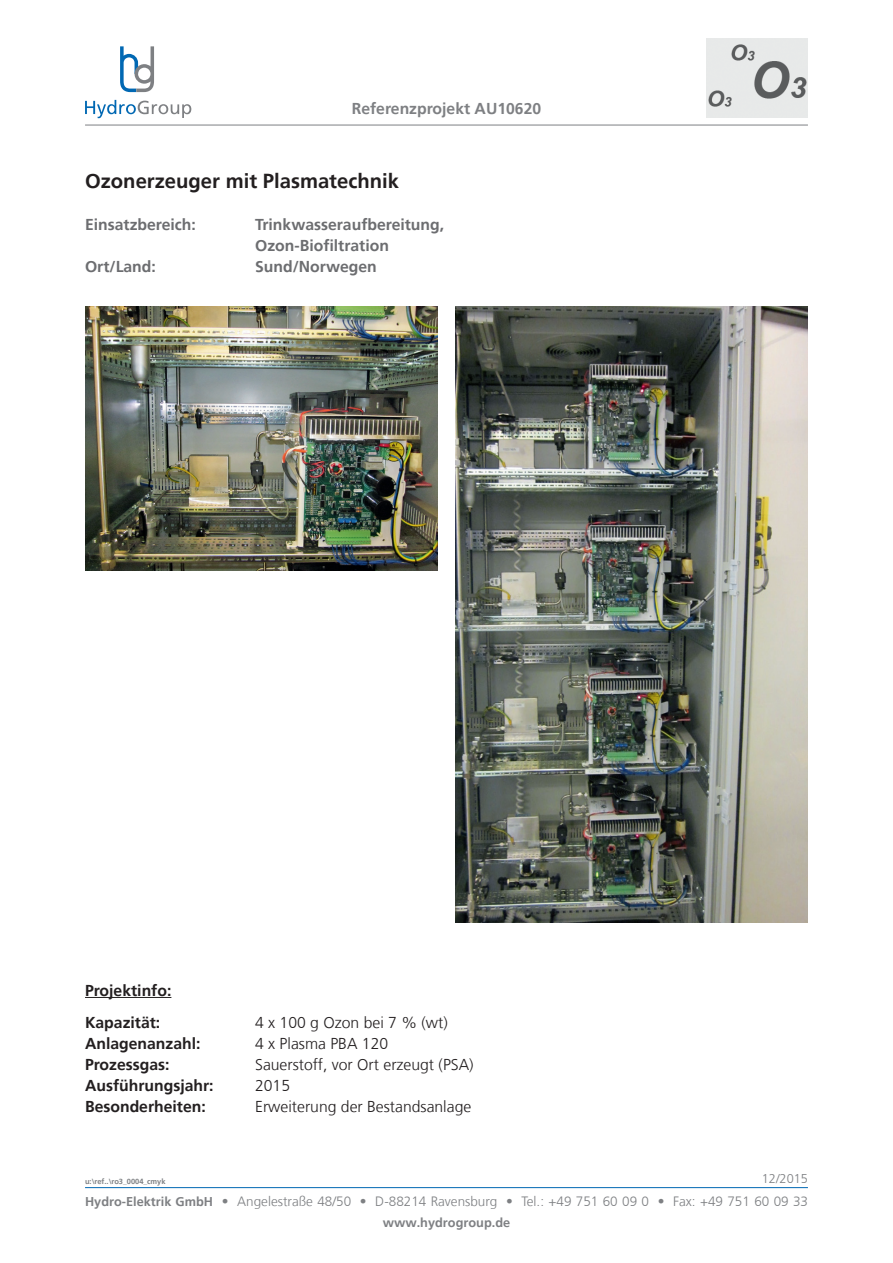
<style>
.page{position:relative;width:893px;height:1263px;background:#fff}
.page>*{position:absolute;margin:0;border:0;box-sizing:border-box;transform-origin:0 0}
.t1{font:700 20.25px "Frutiger";color:#231f20}
.t2{font:300 15.75px "Frutiger";color:#231f20}
.t3{font:700 15.75px/21px "Frutiger";color:#6c6d70}
.t4{font:700 15.75px/31.5px "Frutiger";color:#231f20}
.t5{font:700 15.75px "Frutiger";color:#7e8083}
.t6{font:300 13.5px "Frutiger";color:#7e8083}
.t7{font:700 12.75px "Frutiger";color:#7e8083}
.t8{font:300 12.75px "Frutiger";color:#7e8083}
.t9{font:700 7.5px "Frutiger";color:#7e8083}
.s1{font-weight:700;font-size:12.75px}
</style>
<div class="page">
<hr style="left:85px;top:1187px;width:723px;height:1px;background:#0168b3">
<svg style="left:85px;top:100px;width:106px;height:18px"></svg>
<svg style="left:120px;top:46px;width:34px;height:46px"></svg>
<hr style="left:85px;top:125px;width:723px;height:1px;background:#7e8083">
<img style="left:706px;top:38px;width:102px;height:79px">
<img style="left:85px;top:306px;width:353px;height:265px">
<hr style="left:85px;top:997px;width:86px;height:1px;background:#231f20">
<img style="left:455px;top:306px;width:353px;height:617px">
<p class="t5" style="left:352px;top:99px;width:191px">Referenzprojekt AU10620</p>
<p class="t1" style="left:85px;top:169px;width:315px">Ozonerzeuger mit Plasmatechnik</p>
<p class="t3" style="left:85px;top:214px;width:112px">Einsatzbereich:</p>
<p class="t3" style="left:255px;top:214px;width:191px">Trinkwasseraufbereitung,<br>Ozon-Biofiltration</p>
<p class="t3" style="left:85px;top:256px;width:72px">Ort/Land:</p>
<p class="t3" style="left:255px;top:256px;width:123px">Sund/Norwegen</p>
<p class="t4" style="left:85px;top:975px;width:88px">Projektinfo:<br>Kapazität:</p>
<p class="t2" style="left:255px;top:1013px;width:194px">4 x 100 g Ozon bei 7 % (wt)</p>
<p class="t4" style="left:85px;top:1027px;width:117px">Anlagenanzahl:</p>
<p class="t2" style="left:255px;top:1034px;width:135px">4 x Plasma PBA 120</p>
<p class="t4" style="left:85px;top:1048px;width:86px">Prozessgas:</p>
<p class="t2" style="left:255px;top:1055px;width:220px">Sauerstoff, vor Ort erzeugt (PSA)</p>
<p class="t4" style="left:85px;top:1069px;width:130px">Ausführungsjahr:</p>
<p class="t2" style="left:255px;top:1076px;width:37px">2015</p>
<p class="t4" style="left:85px;top:1090px;width:122px">Besonderheiten:</p>
<p class="t2" style="left:255px;top:1097px;width:218px">Erweiterung der Bestandsanlage</p>
<p class="t9" style="left:85px;top:1176px;width:82px">u:\ref..\ro3_0004_cmyk</p>
<p class="t8" style="left:762px;top:1171px;width:48px">12/2015</p>
<p class="t6" style="left:85px;top:1194px;width:724px"><span class="s1">Hydro-Elektrik GmbH</span> • Angelestraße 48/50 • D-88214 Ravensburg • Tel.: +49 751 60 09 0 • Fax: +49 751 60 09 33</p>
<p class="t7" style="left:383px;top:1215px;width:129px">www.hydrogroup.de</p>
</div>
